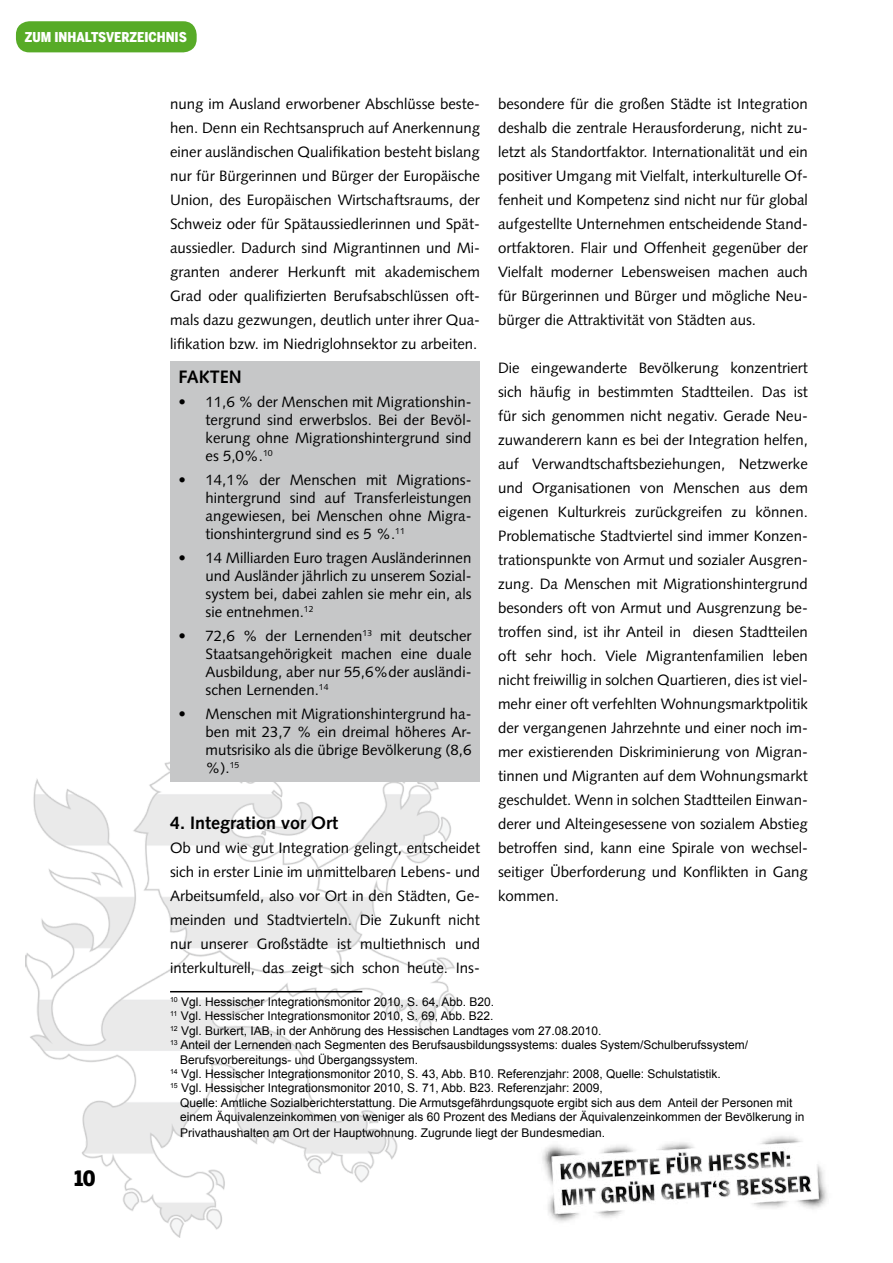
<style>
.page{position:relative;width:893px;height:1263px;background:#fff}
.page>*{position:absolute;margin:0;border:0;box-sizing:border-box;transform-origin:0 0}
.t1{font:900 21px "Benton Sans Cond";color:#000}
.t2{font:700 18px "Gruene Syntax";color:#000}
.t3{font:15px/24px "Gruene Syntax";color:#000;text-align:justify}
.t4{font:900 13.5px "Benton Sans Cond";color:#fff}
.t5{font:12px "Arial";color:#000}
</style>
<div class="page">
<img style="left:26px;top:762px;width:429px;height:475px">
<img style="left:542px;top:1136px;width:285px;height:86px">
<div style="left:170px;top:361px;width:310px;height:420px;background:#c6c7c8"></div>
<hr style="left:170px;top:991px;width:192px;height:1px;background:#000">
<div style="left:16px;top:21px;width:181px;height:31px;background:#57ab27;border-radius:14px"></div>
<p class="t4" style="left:25px;top:29px;width:164px">ZUM INHALTSVERZEICHNIS</p>
<p class="t3" style="left:170px;top:92px;width:311px">nung im Ausland erworbener Abschlüsse beste&shy;hen. Denn ein Rechtsanspruch auf Anerkennung einer ausländischen Qualifikation besteht bislang nur für Bürgerinnen und Bürger der Europäische Union, des Europäischen Wirtschaftsraums, der Schweiz oder für Spätaussiedlerinnen und Spät&shy;aussiedler. Dadurch sind Migrantinnen und Mi&shy;granten anderer Herkunft mit akademischem Grad oder qualifizierten Berufsabschlüssen oft&shy;mals dazu gezwungen, deutlich unter ihrer Qua&shy;lifikation bzw. im Niedriglohnsektor zu arbeiten.</p>
<p class="t2" style="left:179px;top:366px;width:62px">FAKTEN</p>
<p class="t3" style="left:206px;top:393px;width:267px;line-height:18px;text-indent:-27px">• 11,6 % der Menschen mit Migrationshin&shy;tergrund sind erwerbslos. Bei der Bevöl&shy;kerung ohne Migrationshintergrund sind es 5,0%.<sup>10</sup></p>
<p class="t3" style="left:206px;top:471px;width:267px;line-height:18px;text-indent:-27px">• 14,1% der Menschen mit Migrations&shy;hintergrund sind auf Transferleistungen angewiesen, bei Menschen ohne Migra&shy;tionshintergrund sind es 5 %.<sup>11</sup></p>
<p class="t3" style="left:206px;top:549px;width:267px;line-height:18px;text-indent:-27px">• 14 Milliarden Euro tragen Ausländerinnen und Ausländer jährlich zu unserem Sozial&shy;system bei, dabei zahlen sie mehr ein, als sie entnehmen.<sup>12</sup></p>
<p class="t3" style="left:206px;top:627px;width:267px;line-height:18px;text-indent:-27px">• 72,6 % der Lernenden<sup>13</sup> mit deutscher Staatsangehörigkeit machen eine duale Ausbildung, aber nur 55,6%der ausländi&shy;schen Lernenden.<sup>14</sup></p>
<p class="t3" style="left:206px;top:705px;width:267px;line-height:18px;text-indent:-27px">• Menschen mit Migrationshintergrund ha&shy;ben mit 23,7 % ein dreimal höheres Ar&shy;mutsrisiko als die übrige Bevölkerung (8,6 %).<sup>15</sup></p>
<p class="t2" style="left:170px;top:813px;width:170px">4. Integration vor Ort</p>
<p class="t3" style="left:170px;top:836px;width:311px">Ob und wie gut Integration gelingt, entscheidet sich in erster Linie im unmittelbaren Lebens- und Arbeitsumfeld, also vor Ort in den Städten, Ge&shy;meinden und Stadtvierteln. Die Zukunft nicht nur unserer Großstädte ist multiethnisch und interkulturell, das zeigt sich schon heute. Ins-</p>
<p class="t3" style="left:498px;top:92px;width:311px">besondere für die großen Städte ist Integration deshalb die zentrale Herausforderung, nicht zu&shy;letzt als Standortfaktor. Internationalität und ein positiver Umgang mit Vielfalt, interkulturelle Of&shy;fenheit und Kompetenz sind nicht nur für global aufgestellte Unternehmen entscheidende Stand&shy;ortfaktoren. Flair und Offenheit gegenüber der Vielfalt moderner Lebensweisen machen auch für Bürgerinnen und Bürger und mögliche Neu&shy;bürger die Attraktivität von Städten aus.</p>
<p class="t3" style="left:498px;top:356px;width:311px">Die eingewanderte Bevölkerung konzentriert sich häufig in bestimmten Stadtteilen. Das ist für sich genommen nicht negativ. Gerade Neu&shy;zuwanderern kann es bei der Integration helfen, auf Verwandtschaftsbeziehungen, Netzwerke und Organisationen von Menschen aus dem eigenen Kulturkreis zurückgreifen zu können.<br>Problematische Stadtviertel sind immer Konzen&shy;trationspunkte von Armut und sozialer Ausgren&shy;zung. Da Menschen mit Migrationshintergrund besonders oft von Armut und Ausgrenzung be&shy;troffen sind, ist ihr Anteil in diesen Stadtteilen oft sehr hoch. Viele Migrantenfamilien leben nicht freiwillig in solchen Quartieren, dies ist viel&shy;mehr einer oft verfehlten Wohnungsmarktpolitik der vergangenen Jahrzehnte und einer noch im&shy;mer existierenden Diskriminierung von Migran&shy;tinnen und Migranten auf dem Wohnungsmarkt geschuldet. Wenn in solchen Stadtteilen Einwan&shy;derer und Alteingesessene von sozialem Abstieg betroffen sind, kann eine Spirale von wechsel&shy;seitiger Überforderung und Konflikten in Gang kommen.</p>
<h1 class="t1" style="left:74px;top:1166px;width:23px">10</h1>
<p class="t5" style="left:170px;top:994px;width:325px"><sup>10</sup> Vgl. Hessischer Integrationsmonitor 2010, S. 64, Abb. B20.</p>
<p class="t5" style="left:170px;top:1008px;width:325px"><sup>11</sup> Vgl. Hessischer Integrationsmonitor 2010, S. 69, Abb. B22.</p>
<p class="t5" style="left:170px;top:1023px;width:433px"><sup>12</sup> Vgl. Burkert, IAB, in der Anhörung des Hessischen Landtages vom 27.08.2010.</p>
<p class="t5" style="left:170px;top:1037px;width:580px"><sup>13</sup> Anteil der Lernenden nach Segmenten des Berufsausbildungssystems: duales System/Schulberufssystem/</p>
<p class="t5" style="left:180px;top:1051px;width:240px">Berufsvorbereitungs- und Übergangssystem.</p>
<p class="t5" style="left:170px;top:1066px;width:552px"><sup>14</sup> Vgl. Hessischer Integrationsmonitor 2010, S. 43, Abb. B10. Referenzjahr: 2008, Quelle: Schulstatistik.</p>
<p class="t5" style="left:170px;top:1080px;width:434px"><sup>15</sup> Vgl. Hessischer Integrationsmonitor 2010, S. 71, Abb. B23. Referenzjahr: 2009,</p>
<p class="t5" style="left:180px;top:1095px;width:614px">Quelle: Amtliche Sozialberichterstattung. Die Armutsgefährdungsquote ergibt sich aus dem Anteil der Personen mit</p>
<p class="t5" style="left:180px;top:1109px;width:626px">einem Äquivalenzeinkommen von weniger als 60 Prozent des Medians der Äquivalenzeinkommen der Bevölkerung in</p>
<p class="t5" style="left:180px;top:1125px;width:426px">Privathaushalten am Ort der Hauptwohnung. Zugrunde liegt der Bundesmedian.</p>
</div>
